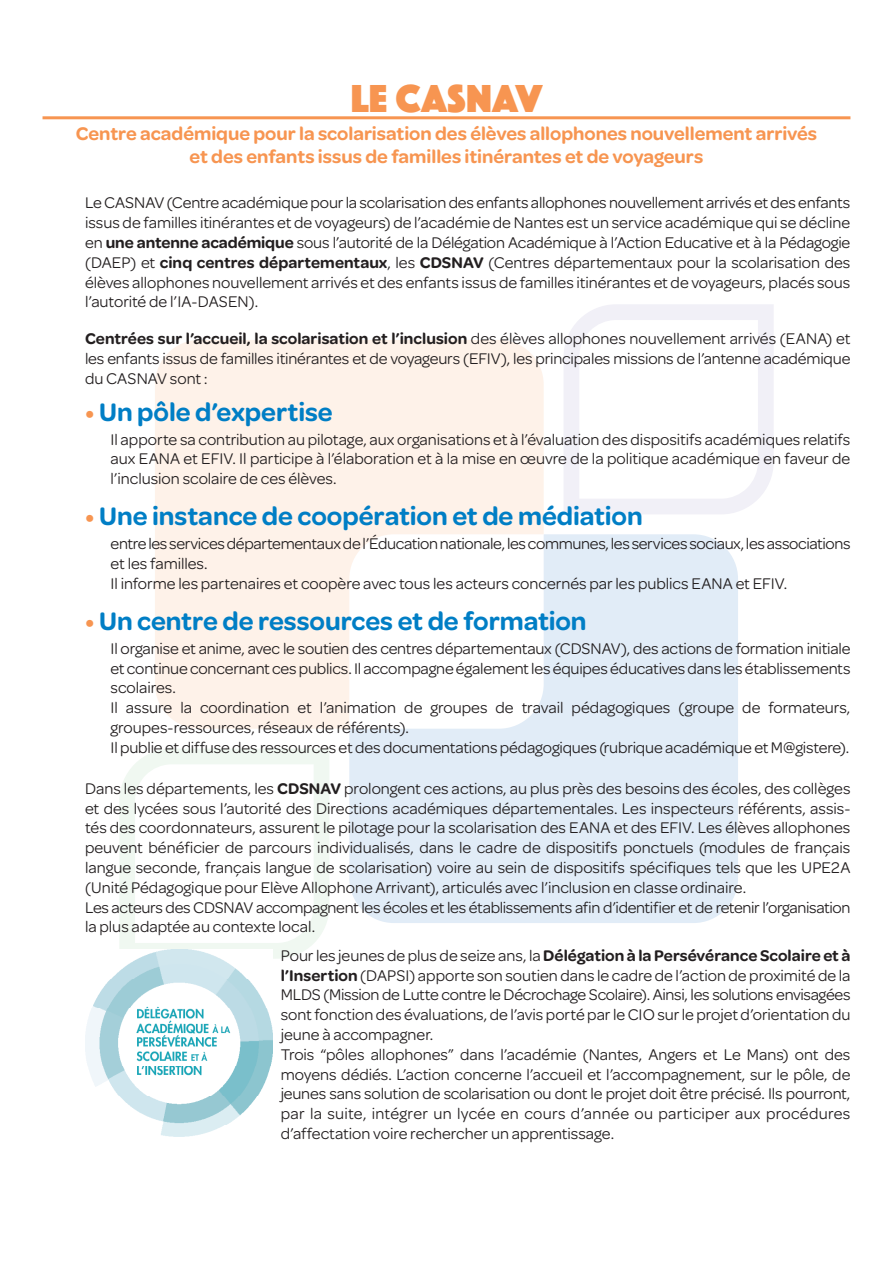
<style>
.page{position:relative;width:893px;height:1263px;background:#fff}
.page>*{position:absolute;margin:0;border:0;box-sizing:border-box;transform-origin:0 0}
.t1{font:40.5px "Phosphate Solid";letter-spacing:.01em;color:#f79551}
.t2{font:600 27px "Omnes";color:#007ec5}
.t3{font:600 19.5px/23.4px "Omnes";color:#f79551;text-align:center}
.t4{font:16.5px/19.8px "Omnes";letter-spacing:-.005em;color:#231f20}
.s1{font-weight:600}
.s2{color:#f79551}
</style>
<div class="page">
<div style="left:349px;top:534px;width:389px;height:389px;background:#e1ecf7"></div>
<svg style="left:155px;top:340px;width:389px;height:389px;fill:#fef2e9"></svg>
<svg style="left:564px;top:304px;width:210px;height:210px"></svg>
<svg style="left:119px;top:749px;width:210px;height:210px"></svg>
<hr style="left:43px;top:116px;width:807px;height:3px;background:#f79551">
<img style="left:85px;top:950px;width:187px;height:187px">
<h1 class="t1" style="left:351px;top:70px;width:193px">Le CASNAV</h1>
<p class="t3" style="left:76px;top:122px;width:743px">Centre académique pour la scolarisation des élèves allophones nouvellement arrivés et des enfants issus de familles itinérantes et de voyageurs</p>
<p class="t4" style="left:85px;top:193px;width:767px;text-align:justify">Le CASNAV (Centre académique pour la scolarisation des enfants allophones nouvellement arrivés et des enfants issus de familles itinérantes et de voyageurs) de l’académie de Nantes est un service académique qui se décline en <span class="s1">une antenne académique</span> sous l’autorité de la Délégation Académique à l’Action Educative et à la Pédagogie (DAEP) et <span class="s1">cinq centres départementaux</span>, les <span class="s1">CDSNAV</span> (Centres départementaux pour la scolarisation des élèves allophones nouvellement arrivés et des enfants issus de familles itinérantes et de voyageurs, placés sous l’autorité de l’IA-DASEN).</p>
<p class="t4" style="left:85px;top:329px;width:767px;text-align:justify"><span class="s1">Centrées sur l’accueil, la scolarisation et l’inclusion</span> des élèves allophones nouvellement arrivés (EANA) et les enfants issus de familles itinérantes et de voyageurs (EFIV), les principales missions de l’antenne académique du CASNAV sont :</p>
<h2 class="t2" style="left:85px;top:396px;width:249px"><span class="s2">•</span> Un pôle d’expertise</h2>
<p class="t4" style="left:111px;top:429px;width:741px;text-align:justify">Il apporte sa contribution au pilotage, aux organisations et à l’évaluation des dispositifs académiques relatifs aux EANA et EFIV. Il participe à l’élaboration et à la mise en œuvre de la politique académique en faveur de l’inclusion scolaire de ces élèves.</p>
<h2 class="t2" style="left:85px;top:501px;width:559px"><span class="s2">•</span> Une instance de coopération et de médiation</h2>
<p class="t4" style="left:111px;top:534px;width:741px">entre les services départementaux de l’Éducation nationale, les communes, les services sociaux, les associations et les familles.<br>Il informe les partenaires et coopère avec tous les acteurs concernés par les publics EANA et EFIV.</p>
<h2 class="t2" style="left:85px;top:605px;width:503px"><span class="s2">•</span> Un centre de ressources et de formation</h2>
<p class="t4" style="left:111px;top:638px;width:741px">Il organise et anime, avec le soutien des centres départementaux (CDSNAV), des actions de formation initiale et continue concernant ces publics. Il accompagne également les équipes éducatives dans les établissements scolaires.<br>Il assure la coordination et l’animation de groupes de travail pédagogiques (groupe de formateurs, groupes-ressources, réseaux de référents).<br>Il publie et diffuse des ressources et des documentations pédagogiques (rubrique académique et M@gistere).</p>
<p class="t4" style="left:85px;top:778px;width:767px">Dans les départements, les <span class="s1">CDSNAV</span> prolongent ces actions, au plus près des besoins des écoles, des collèges et des lycées sous l’autorité des Directions académiques départementales. Les inspecteurs référents, assis&shy;tés des coordonnateurs, assurent le pilotage pour la scolarisation des EANA et des EFIV. Les élèves allophones peuvent bénéficier de parcours individualisés, dans le cadre de dispositifs ponctuels (modules de français langue seconde, français langue de scolarisation) voire au sein de dispositifs spécifiques tels que les UPE2A (Unité Pédagogique pour Elève Allophone Arrivant), articulés avec l’inclusion en classe ordinaire.<br>Les acteurs des CDSNAV accompagnent les écoles et les établissements afin d’identifier et de retenir l’organisation la plus adaptée au contexte local.</p>
<p class="t4" style="left:281px;top:945px;width:571px">Pour les jeunes de plus de seize ans, la <span class="s1">Délégation à la Persévérance Scolaire et à l’Insertion</span> (DAPSI) apporte son soutien dans le cadre de l’action de proximité de la MLDS (Mission de Lutte contre le Décrochage Scolaire). Ainsi, les solutions envisagées sont fonction des évaluations, de l’avis porté par le CIO sur le projet d’orientation du jeune à accompagner.<br>Trois “pôles allophones” dans l’académie (Nantes, Angers et Le Mans) ont des moyens dédiés. L’action concerne l’accueil et l’accompagnement, sur le pôle, de jeunes sans solution de scolarisation ou dont le projet doit être précisé. Ils pourront, par la suite, intégrer un lycée en cours d’année ou participer aux procédures d’affectation voire rechercher un apprentissage.</p>
</div>
